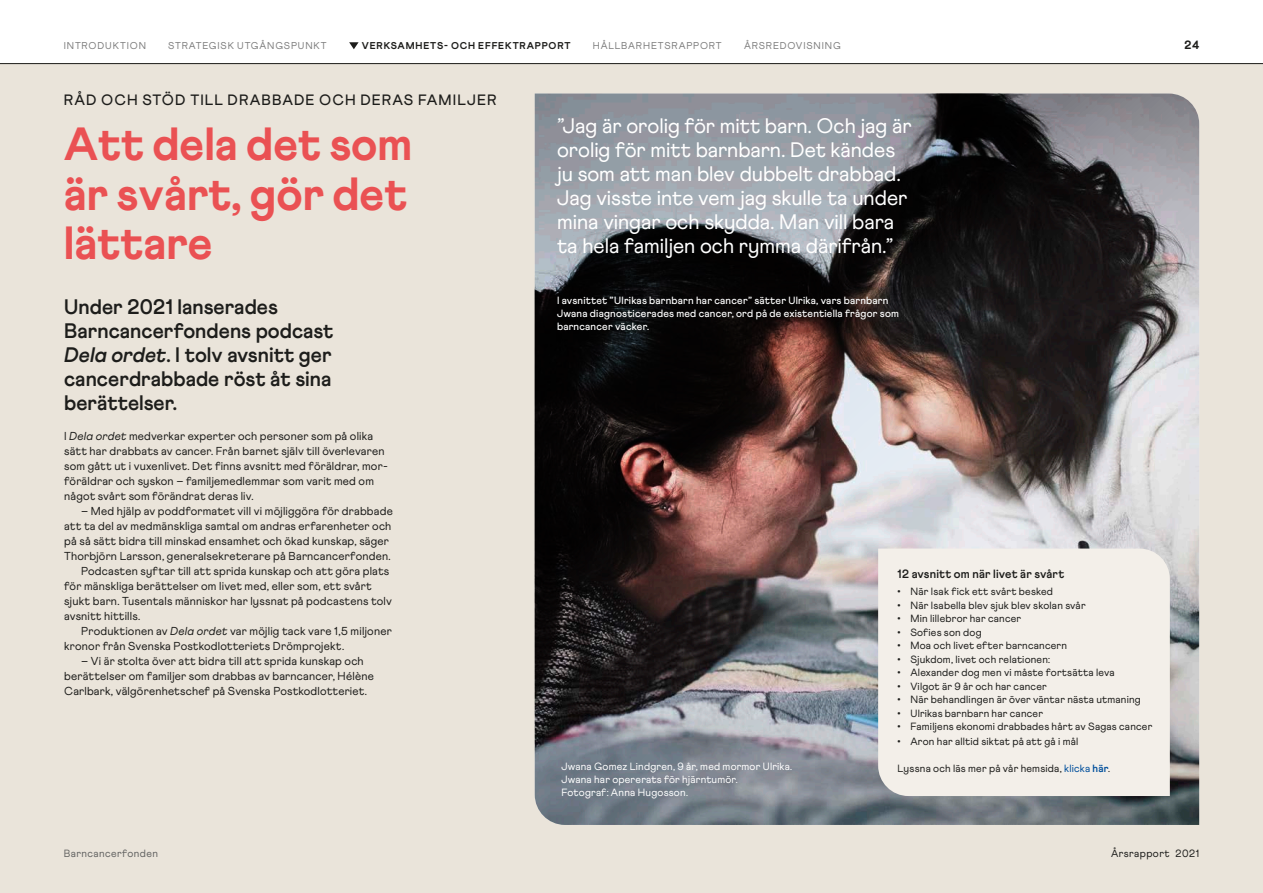
<style>
.page{position:relative;width:1263px;height:893px;background:#fff}
.page>*{position:absolute;margin:0;border:0;box-sizing:border-box;transform-origin:0 0}
._2021_Rubrik_1_Bold{font:800 46.5px/49.5px "Athletics";color:#ea5153;text-align:justify}
._2021_Citat_i_bild_e{font:21px/24px "Athletics";letter-spacing:-.005em;color:#fff}
._2021_Introduktionst{font:700 21px/24px "Athletics";color:#1d1d1b}
._2021_Nedryckare_10{font:500 15px "Athletics";letter-spacing:.07em;color:#1d1d1b}
.mellanrubrik{font:700 12px "Athletics";letter-spacing:.015em;color:#1d1d1b}
.t1{font:800 12px "Athletics";color:#1d1d1b}
.Brödtext_indrag{font:11.55px/15px "Athletics";letter-spacing:.015em;color:#1d1d1b}
.Brödtext{font:11.55px/15px "Athletics";letter-spacing:.015em;color:#1d1d1b}
.Fakta_brödtext{font:10.5px "Athletics";letter-spacing:.02em;color:#1d1d1b}
.bildtext{font:500 10.5px/12.9px "Athletics";letter-spacing:.02em;color:#fff}
.bildtext-2{font:10.5px/12.9px "Athletics";letter-spacing:.02em;color:#fff}
.t2{font:10.5px "Athletics";letter-spacing:.04em;color:#646463}
.Fakta_brödtext-2{font:10.5px "Athletics";letter-spacing:.04em;color:#1d1d1b}
.t3{font:9.9px "Athletics";letter-spacing:.085em;color:#7c7c7c}
.t4{font:800 9.9px "Athletics";letter-spacing:.08em;color:#1d1d1b}
.s1{font-style:italic}
.s2{color:#004f9c}
.s3{font-weight:700;color:#004f9c}
</style>
<div class="page">
<div style="left:0;top:64px;width:1263px;height:829px;background:#eae4da"></div>
<img style="left:535px;top:94px;width:664px;height:731px">
<div style="left:878px;top:549px;width:292px;height:247px;background:#f3efe9"></div>
<hr style="left:0;top:63px;width:1263px;height:1px;background:#1d1d1b">
<svg style="left:349px;top:42px;width:10px;height:7px"></svg>
<p class="t3" style="left:64px;top:40px;width:84px">INTRODUKTION</p>
<p class="t3" style="left:168px;top:40px;width:160px">STRATEGISK UTGÅNGSPUNKT</p>
<p class="t4" style="left:362px;top:40px;width:210px">VERKSAMHETS- OCH EFFEKTRAPPORT</p>
<p class="t3" style="left:593px;top:40px;width:130px">HÅLLBARHETSRAPPORT</p>
<p class="t3" style="left:744px;top:40px;width:98px">ÅRSREDOVISNING</p>
<p class="_2021_Nedryckare_10" style="left:64px;top:91px;width:434px">RÅD OCH STÖD TILL DRABBADE OCH DERAS FAMILJER</p>
<p class="_2021_Rubrik_1_Bold" style="left:64px;top:120px;width:350px">Att dela det som är svårt, gör det lättare</p>
<p class="_2021_Introduktionst" style="left:64px;top:295px;width:271px">Under 2021 lanserades<br>Barncancerfondens podcast<br><span class="s1">Dela ordet</span>. I tolv avsnitt ger cancerdrabbade röst åt sina berättelser.</p>
<p class="Brödtext" style="left:64px;top:429px;width:325px">I <span class="s1">Dela ordet</span> medverkar experter och personer som på olika sätt har drabbats av cancer. Från barnet själv till överlevaren som gått ut i vuxenlivet. Det finns avsnitt med föräldrar, mor&shy;föräldrar och syskon – familjemedlemmar som varit med om något svårt som förändrat deras liv.</p>
<p class="Brödtext_indrag" style="left:64px;top:504px;width:330px;text-indent:17px">– Med hjälp av poddformatet vill vi möjliggöra för drabbade att ta del av medmänskliga samtal om andras erfarenheter och på så sätt bidra till minskad ensamhet och ökad kunskap, säger Thorbjörn Larsson, generalsekreterare på Barncancerfonden.</p>
<p class="Brödtext_indrag" style="left:64px;top:564px;width:329px;text-indent:17px">Podcasten syftar till att sprida kunskap och att göra plats för mänskliga berättelser om livet med, eller som, ett svårt sjukt barn. Tusentals människor har lyssnat på podcastens tolv avsnitt hittills.</p>
<p class="Brödtext_indrag" style="left:64px;top:624px;width:329px;text-indent:17px">Produktionen av <span class="s1">Dela ordet</span> var möjlig tack vare 1,5 miljoner kronor från Svenska Postkodlotteriets Drömprojekt.</p>
<p class="Brödtext_indrag" style="left:64px;top:654px;width:311px;text-indent:17px">– Vi är stolta över att bidra till att sprida kunskap och berättelser om familjer som drabbas av barncancer, Hélène<br>Carlbark, välgörenhetschef på Svenska Postkodlotteriet.</p>
<p class="_2021_Citat_i_bild_e" style="left:557px;top:114px;width:356px">”Jag är orolig för mitt barn. Och jag är orolig för mitt barnbarn. Det kändes ju som att man blev dubbelt drabbad.<br>Jag visste inte vem jag skulle ta under mina vingar och skydda. Man vill bara ta hela familjen och rymma därifrån.”</p>
<p class="bildtext" style="left:557px;top:294px;width:343px">I avsnittet ”Ulrikas barnbarn har cancer” sätter Ulrika, vars barnbarn<br>Jwana diagnosticerades med cancer, ord på de existentiella frågor som barncancer väcker.</p>
<p class="bildtext-2" style="left:561px;top:760px;width:232px">Jwana Gomez Lindgren, 9 år, med mormor Ulrika.<br>Jwana har opererats för hjärntumör.</p>
<p class="bildtext-2" style="left:561px;top:786px;width:128px">Fotograf: Anna Hugosson.</p>
<p class="mellanrubrik" style="left:897px;top:566px;width:168px">12 avsnitt om när livet är svårt</p>
<p class="Fakta_brödtext" style="left:897px;top:586px;width:157px">• När Isak fick ett svårt besked</p>
<p class="Fakta_brödtext" style="left:897px;top:599px;width:190px">• När Isabella blev sjuk blev skolan svår</p>
<p class="Fakta_brödtext" style="left:897px;top:613px;width:125px">• Min lillebror har cancer</p>
<p class="Fakta_brödtext" style="left:897px;top:626px;width:86px">• Sofies son dog</p>
<p class="Fakta_brödtext" style="left:897px;top:640px;width:171px">• Moa och livet efter barncancern</p>
<p class="Fakta_brödtext" style="left:897px;top:653px;width:154px">• Sjukdom, livet och relationen:</p>
<p class="Fakta_brödtext" style="left:897px;top:667px;width:218px">• Alexander dog men vi måste fortsätta leva</p>
<p class="Fakta_brödtext" style="left:897px;top:680px;width:151px">• Vilgot är 9 år och har cancer</p>
<p class="Fakta_brödtext" style="left:897px;top:694px;width:245px">• När behandlingen är över väntar nästa utmaning</p>
<p class="Fakta_brödtext" style="left:897px;top:707px;width:147px">• Ulrikas barnbarn har cancer</p>
<p class="Fakta_brödtext" style="left:897px;top:721px;width:256px">• Familjens ekonomi drabbades hårt av Sagas cancer</p>
<p class="Fakta_brödtext" style="left:897px;top:736px;width:182px">• Aron har alltid siktat på att gå i mål</p>
<p class="Fakta_brödtext" style="left:897px;top:763px;width:214px">Lyssna och läs mer på vår hemsida, <span class="s2">klicka</span> <span class="s3">här</span>.</p>
<p class="t1" style="left:1184px;top:38px;width:16px">24</p>
<p class="t2" style="left:64px;top:847px;width:96px">Barncancerfonden</p>
<p class="Fakta_brödtext-2" style="left:1111px;top:847px;width:90px">Årsrapport 2021</p>
</div>
